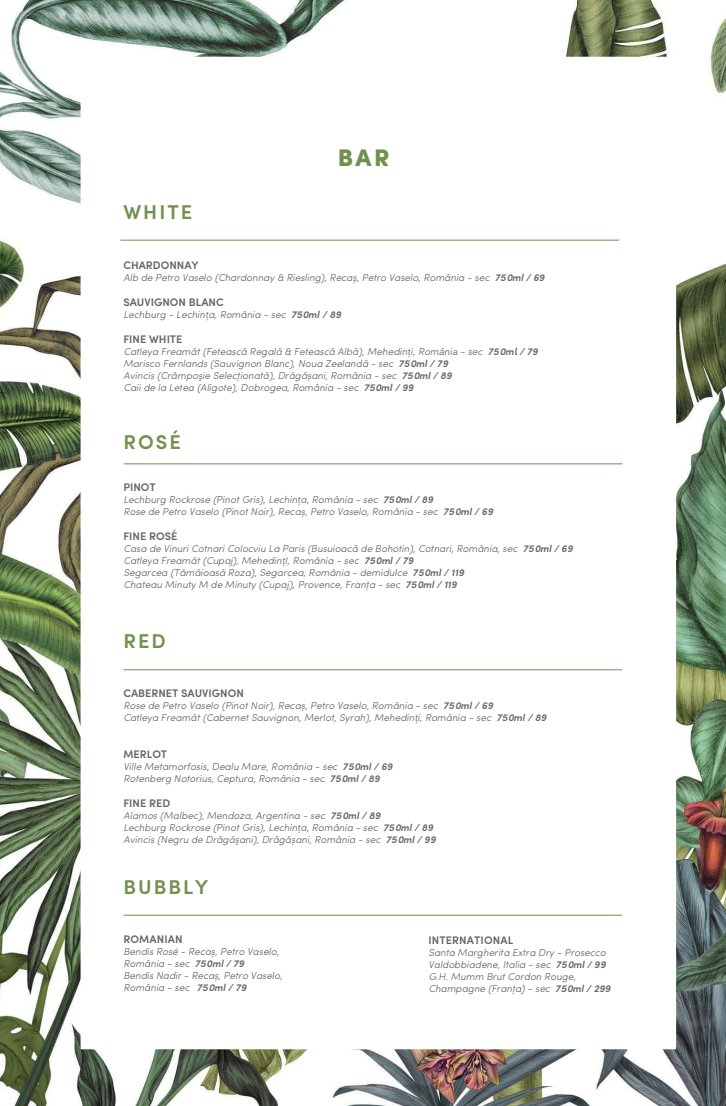
<style>
.page{position:relative;width:726px;height:1106px;background:#fff}
.page>*{position:absolute;margin:0;border:0;box-sizing:border-box;transform-origin:0 0}
.t1{font:900 24px "Sofia Pro";color:#71914f}
.t2{font:600 20px "Sofia Pro";letter-spacing:.1em;color:#71914f}
.t3{font:600 11px "Sofia Pro";color:#676762}
.t4{font:italic 300 10px/12px "Sofia Pro";color:#676762}
.s1{font-weight:600}
</style>
<div class="page">
<img style="left:0;top:0;width:726px;height:1106px">
<hr style="left:120px;top:240px;width:499px;height:1px;background:#71914f">
<hr style="left:123px;top:669px;width:499px;height:1px;background:#71914f">
<hr style="left:123px;top:914px;width:499px;height:1px;background:#71914f">
<hr style="left:124px;top:463px;width:498px;height:1px;background:#71914f">
<h2 class="t2" style="left:123px;top:197px;width:70px">WHITE</h2>
<h1 class="t1" style="left:338px;top:139px;width:53px">BAR</h1>
<p class="t3" style="left:123px;top:257px;width:77px">CHARDONNAY</p>
<p class="t4" style="left:123px;top:271px;width:423px">Alb de Petro Vaselo (Chardonnay &amp; Riesling), Recaș, Petro Vaselo, România - sec <span class="s1">750ml / 69</span></p>
<p class="t3" style="left:123px;top:294px;width:102px">SAUVIGNON BLANC</p>
<p class="t4" style="left:123px;top:308px;width:219px">Lechburg - Lechinţa, România - sec <span class="s1">750ml / 89</span></p>
<p class="t3" style="left:123px;top:331px;width:61px">FINE WHITE</p>
<p class="t4" style="left:123px;top:345px;width:416px">Catleya Freamăt (Fetească Regală &amp; Fetească Albă), Mehedinţi, România - sec <span class="s1">750ml / 79<br></span>Marisco Fernlands (Sauvignon Blanc), Noua Zeelandă - sec <span class="s1">750ml / 79<br></span>Avincis (Crâmpoşie Selecţionată), Drăgășani, România - sec <span class="s1">750ml / 89<br></span>Caii de la Letea (Aligote), Dobrogea, România - sec <span class="s1">750ml / 99</span></p>
<h2 class="t2" style="left:123px;top:426px;width:59px">ROSÉ</h2>
<p class="t3" style="left:123px;top:478px;width:34px">PINOT</p>
<p class="t4" style="left:123px;top:492px;width:371px">Lechburg Rockrose (Pinot Gris), Lechinţa, România - sec <span class="s1">750ml / 89<br></span>Rose de Petro Vaselo (Pinot Noir), Recaș, Petro Vaselo, România - sec <span class="s1">750ml / 69</span></p>
<p class="t3" style="left:123px;top:527px;width:55px">FINE ROSÉ</p>
<p class="t4" style="left:123px;top:541px;width:451px">Casa de Vinuri Cotnari Colocviu La Paris (Busuioacă de Bohotin), Cotnari, România, sec <span class="s1">750ml / 69<br></span>Catleya Freamăt (Cupaj), MehedinţI, România - sec <span class="s1">750ml / 79<br></span>Segarcea (Tămâioasă Roza), Segarcea, România - demidulce <span class="s1">750ml / 119<br></span>Chateau Minuty M de Minuty (Cupaj), Provence, Franţa - sec <span class="s1">750ml / 119</span></p>
<h2 class="t2" style="left:123px;top:626px;width:44px">RED</h2>
<p class="t3" style="left:123px;top:684px;width:122px">CABERNET SAUVIGNON</p>
<p class="t4" style="left:123px;top:699px;width:424px">Rose de Petro Vaselo (Pinot Noir), Recaș, Petro Vaselo, România - sec <span class="s1">750ml / 69<br></span>Catleya Freamăt (Cabernet Sauvignon, Merlot, Syrah), Mehedinţi, România - sec <span class="s1">750ml / 89</span></p>
<p class="t3" style="left:123px;top:746px;width:45px">MERLOT</p>
<p class="t4" style="left:123px;top:760px;width:271px">Ville Metamorfosis, Dealu Mare, România - sec <span class="s1">750ml / 69<br></span>Rotenberg Notorius, Ceptura, România - sec <span class="s1">750ml / 89</span></p>
<p class="t3" style="left:123px;top:795px;width:48px">FINE RED</p>
<p class="t4" style="left:123px;top:809px;width:314px">Alamos (Malbec), Mendoza, Argentina - sec <span class="s1">750ml / 89<br></span>Lechburg Rockrose (Pinot Gris), Lechinţa, România - sec <span class="s1">750ml / 89<br></span>Avincis (Negru de Drăgăşani), Drăgășani, România - sec <span class="s1">750ml / 99</span></p>
<h2 class="t2" style="left:123px;top:871px;width:86px">BUBBLY</h2>
<p class="t3" style="left:123px;top:931px;width:61px">ROMANIAN</p>
<p class="t4" style="left:123px;top:945px;width:161px">Bendis Rosé - Recaș, Petro Vaselo,<br>România - sec <span class="s1">750ml / 79<br></span>Bendis Nadir - Recaș, Petro Vaselo,<br>România - sec <span class="s1">750ml / 79</span></p>
<p class="t3" style="left:428px;top:931px;width:86px">INTERNATIONAL</p>
<p class="t4" style="left:428px;top:945px;width:184px">Santa Margherita Extra Dry - Prosecco Valdobbiadene, Italia - sec <span class="s1">750ml / 99<br></span>G.H. Mumm Brut Cordon Rouge, Champagne (Franţa) - sec <span class="s1">750ml / 299</span></p>
</div>
